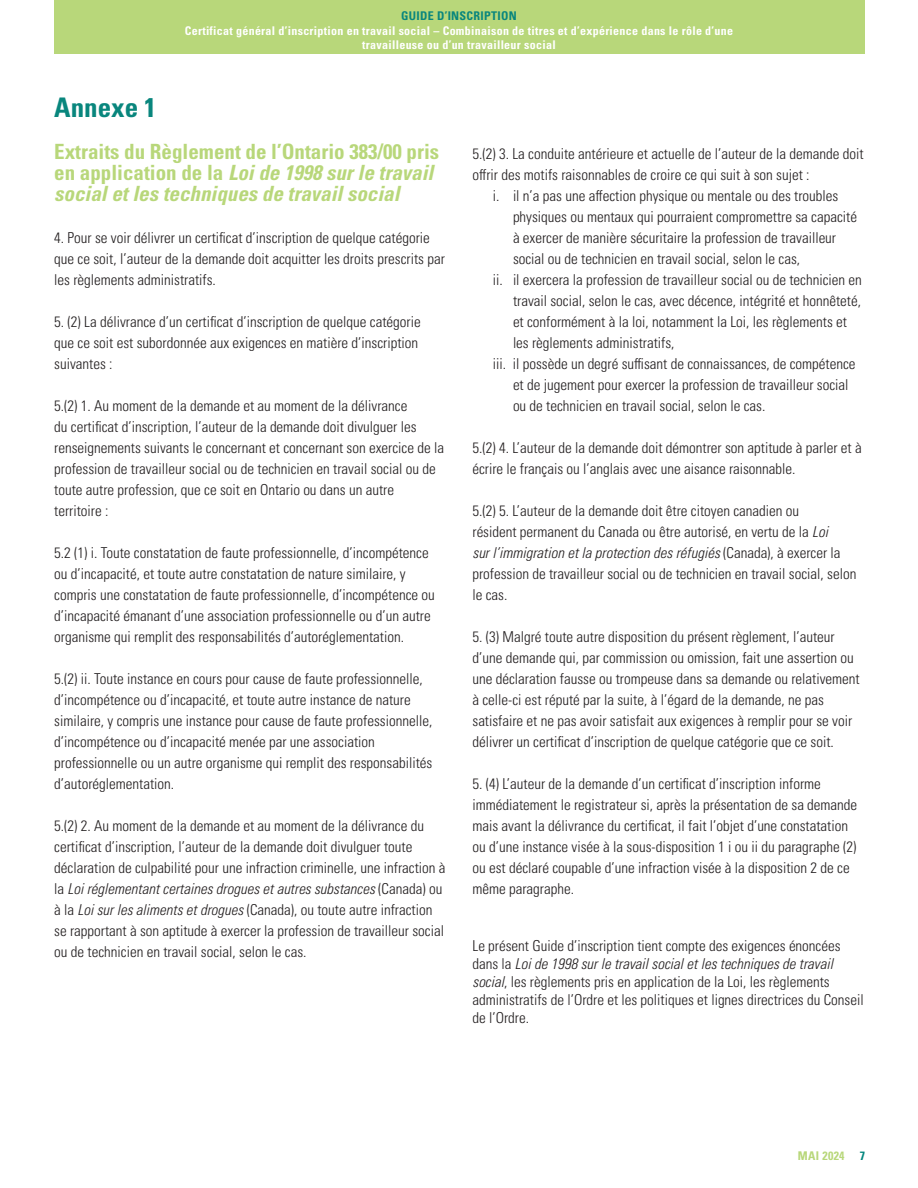
<style>
.page{position:relative;width:918px;height:1188px;background:#fff}
.page>*{position:absolute;margin:0;border:0;box-sizing:border-box;transform-origin:0 0}
.t1{font:27px "Univers LTCYR 67 Bold Cond";color:#09867d}
.t2{font:21px/21px "Univers LTCYR 67 Bold Cond";color:#b8d77a}
.t3{font:15px/21px "Univers LTCYR 47 Light Cond";color:#231f20}
.t4{font:12px/14.4px "Univers LTCYR 67 Bold Cond";letter-spacing:.025em;color:#fff;text-align:center}
.t5{font:12px "Univers LTCYR 67 Bold Cond";letter-spacing:.025em;color:#09867d}
.t6{font:12px "Univers LTCYR 67 Bold Cond";letter-spacing:.025em;color:#b8d77a}
.t7{font:12px "Univers LTCYR 67 Bold Cond";color:#00857d}
.s1{font-family:"Univers LTCYR 67 Bold Cond Obl"}
.s2{font-family:"Univers LTCYR 47 Light Cond Obl"}
</style>
<div class="page">
<div style="left:54px;top:0;width:810px;height:54px;background:#b8d77a"></div>
<p class="t5" style="left:401px;top:9px;width:117px">GUIDE D’INSCRIPTION</p>
<p class="t4" style="left:185px;top:23px;width:550px">Certificat général d’inscription en travail social – Combinaison de titres et d’expérience dans le rôle d’une travailleuse ou d’un travailleur social</p>
<p class="t1" style="left:54px;top:91px;width:103px">Annexe 1</p>
<p class="t2" style="left:54px;top:141px;width:386px">Extraits du Règlement de l’Ontario 383/00 pris en application de la <span class="s1">Loi de 1998 sur le travail social et les techniques de travail social</span></p>
<p class="t3" style="left:54px;top:226px;width:392px">4. Pour se voir délivrer un certificat d’inscription de quelque catégorie que ce soit, l’auteur de la demande doit acquitter les droits prescrits par les règlements administratifs.</p>
<p class="t3" style="left:54px;top:310px;width:368px">5. (2) La délivrance d’un certificat d’inscription de quelque catégorie que ce soit est subordonnée aux exigences en matière d’inscription suivantes :</p>
<p class="t3" style="left:54px;top:394px;width:391px">5.(2) 1. Au moment de la demande et au moment de la délivrance<br>du certificat d’inscription, l’auteur de la demande doit divulguer les renseignements suivants le concernant et concernant son exercice de la profession de travailleur social ou de technicien en travail social ou de toute autre profession, que ce soit en Ontario ou dans un autre</p>
<p class="t3" style="left:54px;top:499px;width:56px">territoire :</p>
<p class="t3" style="left:54px;top:541px;width:382px">5.2 (1) i. Toute constatation de faute professionnelle, d’incompétence ou d’incapacité, et toute autre constatation de nature similaire, y compris une constatation de faute professionnelle, d’incompétence ou d’incapacité émanant d’une association professionnelle ou d’un autre organisme qui remplit des responsabilités d’autoréglementation.</p>
<p class="t3" style="left:54px;top:667px;width:380px">5.(2) ii. Toute instance en cours pour cause de faute professionnelle, d’incompétence ou d’incapacité, et toute autre instance de nature similaire, y compris une instance pour cause de faute professionnelle, d’incompétence ou d’incapacité menée par une association professionnelle ou un autre organisme qui remplit des responsabilités d’autoréglementation.</p>
<p class="t3" style="left:54px;top:814px;width:393px">5.(2) 2. Au moment de la demande et au moment de la délivrance du certificat d’inscription, l’auteur de la demande doit divulguer toute déclaration de culpabilité pour une infraction criminelle, une infraction à la <span class="s2">Loi réglementant certaines drogues et autres substances</span> (Canada) ou à la <span class="s2">Loi sur les aliments et drogues</span> (Canada), ou toute autre infraction se rapportant à son aptitude à exercer la profession de travailleur social ou de technicien en travail social, selon le cas.</p>
<p class="t3" style="left:472px;top:142px;width:393px">5.(2) 3. La conduite antérieure et actuelle de l’auteur de la demande doit offrir des motifs raisonnables de croire ce qui suit à son sujet :</p>
<p class="t3" style="left:513px;top:184px;width:345px;text-indent:-20px">i. il n’a pas une affection physique ou mentale ou des troubles physiques ou mentaux qui pourraient compromettre sa capacité à exercer de manière sécuritaire la profession de travailleur social ou de technicien en travail social, selon le cas,</p>
<p class="t3" style="left:513px;top:268px;width:350px;text-indent:-20px">ii. il exercera la profession de travailleur social ou de technicien en travail social, selon le cas, avec décence, intégrité et honnêteté, et conformément à la loi, notamment la Loi, les règlements et les règlements administratifs,</p>
<p class="t3" style="left:513px;top:352px;width:344px;text-indent:-20px">iii. il possède un degré suffisant de connaissances, de compétence et de jugement pour exercer la profession de travailleur social ou de technicien en travail social, selon le cas.</p>
<p class="t3" style="left:472px;top:436px;width:391px">5.(2) 4. L’auteur de la demande doit démontrer son aptitude à parler et à écrire le français ou l’anglais avec une aisance raisonnable.</p>
<p class="t3" style="left:472px;top:499px;width:385px">5.(2) 5. L’auteur de la demande doit être citoyen canadien ou<br>résident permanent du Canada ou être autorisé, en vertu de la <span class="s2">Loi<br>sur l’immigration et la protection des réfugiés</span> (Canada), à exercer la profession de travailleur social ou de technicien en travail social, selon le cas.</p>
<p class="t3" style="left:472px;top:625px;width:389px">5. (3) Malgré toute autre disposition du présent règlement, l’auteur d’une demande qui, par commission ou omission, fait une assertion ou une déclaration fausse ou trompeuse dans sa demande ou relativement à celle-ci est réputé par la suite, à l’égard de la demande, ne pas satisfaire et ne pas avoir satisfait aux exigences à remplir pour se voir délivrer un certificat d’inscription de quelque catégorie que ce soit.</p>
<p class="t3" style="left:472px;top:772px;width:386px">5. (4) L’auteur de la demande d’un certificat d’inscription informe immédiatement le registrateur si, après la présentation de sa demande mais avant la délivrance du certificat, il fait l’objet d’une constatation ou d’une instance visée à la sous-disposition 1 i ou ii du paragraphe (2) ou est déclaré coupable d’une infraction visée à la disposition 2 de ce même paragraphe.</p>
<p class="t3" style="left:472px;top:936px;width:393px;line-height:18px">Le présent Guide d’inscription tient compte des exigences énoncées dans la <span class="s2">Loi de 1998 sur le travail social et les techniques de travail social</span>, les règlements pris en application de la Loi, les règlements administratifs de l’Ordre et les politiques et lignes directrices du Conseil de l’Ordre.</p>
<p class="t6" style="left:798px;top:1148px;width:48px">MAI 2024</p>
<p class="t7" style="left:860px;top:1148px;width:7px">7</p>
</div>
